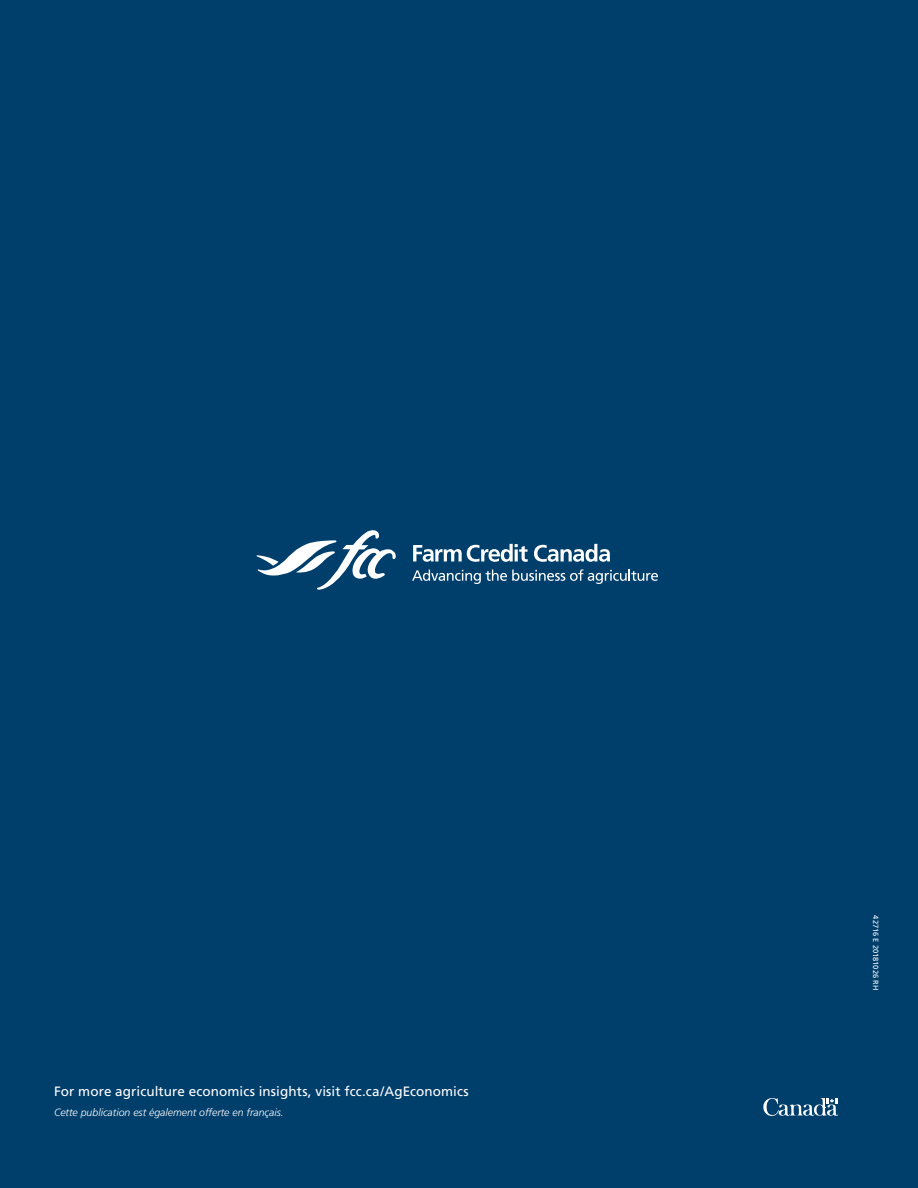
<style>
.page{position:relative;width:918px;height:1188px;background:#003e6b}
.page>*{position:absolute;margin:0;border:0;box-sizing:border-box;transform-origin:0 0}
.t1{font:13.5px "Frutiger";letter-spacing:.01em;color:#fff}
.t2{font:italic 300 10.5px "Frutiger";color:#fff}
.t3{font:7.5px "Frutiger";color:#fff}
</style>
<div class="page">
<svg style="left:257px;top:530px;width:139px;height:60px"></svg>
<svg style="left:413px;top:544px;width:115px;height:18px"></svg>
<svg style="left:534px;top:544px;width:76px;height:18px"></svg>
<svg style="left:412px;top:569px;width:246px;height:15px"></svg>
<svg style="left:763px;top:1098px;width:75px;height:18px"></svg>
<p class="t1" style="left:54px;top:1083px;width:416px">For more agriculture economics insights, visit fcc.ca/AgEconomics</p>
<p class="t2" style="left:54px;top:1107px;width:231px">Cette publication est également offerte en français.</p>
<p class="t3" style="left:880px;top:915px;width:76px;rotate:90deg">42716 E 20181026 RH</p>
</div>
